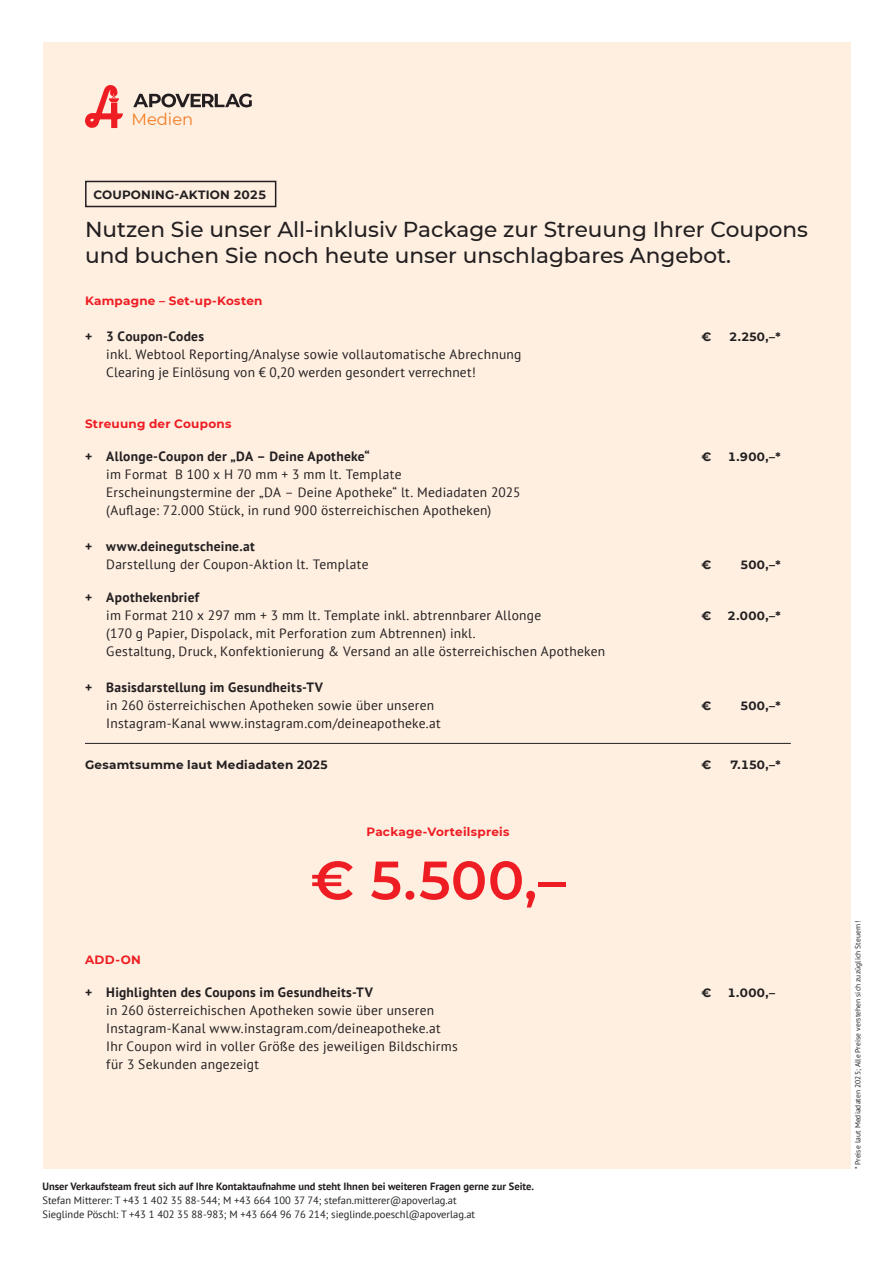
<style>
.page{position:relative;width:893px;height:1263px;background:#fff}
.page>*{position:absolute;margin:0;border:0;box-sizing:border-box;transform-origin:0 0}
.t1{font:600 54px "Montserrat";color:#ee1d23}
.t2{font:500 21.6px/26px "Montserrat";color:#231f20}
.t3{font:16.35px "Montserrat";color:#f47b21}
.t4{font:13.5px/18px "PT Sans";letter-spacing:.02em;color:#231f20}
.t5{font:700 13.5px "PT Sans";letter-spacing:.02em;color:#231f20}
.t6{font:700 12px "Montserrat";letter-spacing:.02em;color:#231f20}
.t7{font:700 12px "Montserrat";letter-spacing:.02em;color:#ee1d23}
.t8{font:10.5px/13.6px "PT Sans";color:#231f20}
.t9{font:700 10.5px "PT Sans";color:#231f20}
.t10{font:7.5px "PT Sans";letter-spacing:.01em;color:#231f20}
</style>
<div class="page">
<div style="left:43px;top:43px;width:807px;height:1126px;background:#feefe1"></div>
<svg style="left:85px;top:85px;width:38px;height:43px"></svg>
<svg style="left:133px;top:94px;width:119px;height:13px"></svg>
<div style="left:85px;top:181px;width:191px;height:26px;border:2px solid #231f20"></div>
<hr style="left:85px;top:743px;width:706px;height:1px;background:#231f20">
<p class="t3" style="left:131px;top:108px;width:63px">Medien</p>
<p class="t6" style="left:93px;top:186px;width:175px">COUPONING-AKTION 2025</p>
<h2 class="t2" style="left:85px;top:215px;width:724px">Nutzen Sie unser All-inklusiv Package zur Streuung Ihrer Coupons und buchen Sie noch heute unser unschlagbares Angebot.</h2>
<p class="t7" style="left:85px;top:292px;width:179px">Kampagne – Set-up-Kosten</p>
<p class="t5" style="left:85px;top:327px;width:121px">+ 3 Coupon-Codes</p>
<p class="t6" style="left:702px;top:328px;width:11px">€</p>
<p class="t6" style="left:729px;top:328px;width:53px">2.250,–*</p>
<p class="t4" style="left:106px;top:345px;width:417px">inkl. Webtool Reporting/Analyse sowie vollautomatische Abrechnung<br>Clearing je Einlösung von € 0,20 werden gesondert verrechnet!</p>
<p class="t7" style="left:85px;top:415px;width:148px">Streuung der Coupons</p>
<p class="t5" style="left:85px;top:447px;width:286px">+ Allonge-Coupon der „DA – Deine Apotheke“</p>
<p class="t6" style="left:702px;top:448px;width:11px">€</p>
<p class="t6" style="left:728px;top:448px;width:54px">1.900,–*</p>
<p class="t4" style="left:106px;top:465px;width:416px">im Format B 100 x H 70 mm + 3 mm lt. Template<br>Erscheinungstermine der „DA – Deine Apotheke“ lt. Mediadaten 2025 (Auflage: 72.000 Stück, in rund 900 österreichischen Apotheken)</p>
<p class="t5" style="left:85px;top:537px;width:171px">+ www.deinegutscheine.at</p>
<p class="t4" style="left:106px;top:555px;width:264px">Darstellung der Coupon-Aktion lt. Template</p>
<p class="t6" style="left:702px;top:556px;width:11px">€</p>
<p class="t6" style="left:741px;top:556px;width:41px">500,–*</p>
<p class="t5" style="left:85px;top:588px;width:116px">+ Apothekenbrief</p>
<p class="t4" style="left:106px;top:606px;width:436px">im Format 210 x 297 mm + 3 mm lt. Template inkl. abtrennbarer Allonge</p>
<p class="t6" style="left:702px;top:607px;width:11px">€</p>
<p class="t6" style="left:727px;top:607px;width:55px">2.000,–*</p>
<p class="t4" style="left:106px;top:624px;width:500px">(170 g Papier, Dispolack, mit Perforation zum Abtrennen) inkl.<br>Gestaltung, Druck, Konfektionierung &amp; Versand an alle österreichischen Apotheken</p>
<p class="t5" style="left:85px;top:678px;width:239px">+ Basisdarstellung im Gesundheits-TV</p>
<p class="t4" style="left:106px;top:696px;width:329px">in 260 österreichischen Apotheken sowie über unseren</p>
<p class="t6" style="left:702px;top:697px;width:11px">€</p>
<p class="t6" style="left:741px;top:697px;width:41px">500,–*</p>
<p class="t4" style="left:106px;top:714px;width:336px">Instagram-Kanal www.instagram.com/deineapotheke.at</p>
<p class="t6" style="left:85px;top:756px;width:244px">Gesamtsumme laut Mediadaten 2025</p>
<p class="t6" style="left:702px;top:756px;width:11px">€</p>
<p class="t6" style="left:730px;top:756px;width:52px">7.150,–*</p>
<p class="t7" style="left:366px;top:823px;width:145px">Package-Vorteilspreis</p>
<h1 class="t1" style="left:311px;top:842px;width:256px">€ 5.500,–</h1>
<p class="t7" style="left:85px;top:951px;width:57px">ADD-ON</p>
<p class="t5" style="left:85px;top:983px;width:289px">+ Highlighten des Coupons im Gesundheits-TV</p>
<p class="t6" style="left:702px;top:984px;width:11px">€</p>
<p class="t6" style="left:728px;top:984px;width:49px">1.000,–</p>
<p class="t4" style="left:106px;top:1000px;width:353px">in 260 österreichischen Apotheken sowie über unseren Instagram-Kanal www.instagram.com/deineapotheke.at Ihr Coupon wird in voller Größe des jeweiligen Bildschirms für 3 Sekunden angezeigt</p>
<p class="t9" style="left:43px;top:1180px;width:493px">Unser Verkaufsteam freut sich auf Ihre Kontaktaufnahme und steht Ihnen bei weiteren Fragen gerne zur Seite.</p>
<p class="t8" style="left:43px;top:1193px;width:434px">Stefan Mitterer: T +43 1 402 35 88-544; M +43 664 100 37 74; stefan.mitterer@apoverlag.at<br>Sieglinde Pöschl: T +43 1 402 35 88-983; M +43 664 96 76 214; sieglinde.poeschl@apoverlag.at</p>
<p class="t10" style="left:853px;top:1169px;width:250px;rotate:-90deg">* Preise laut Mediadaten 2025; Alle Preise verstehen sich zuzüglich Steuern!</p>
</div>
